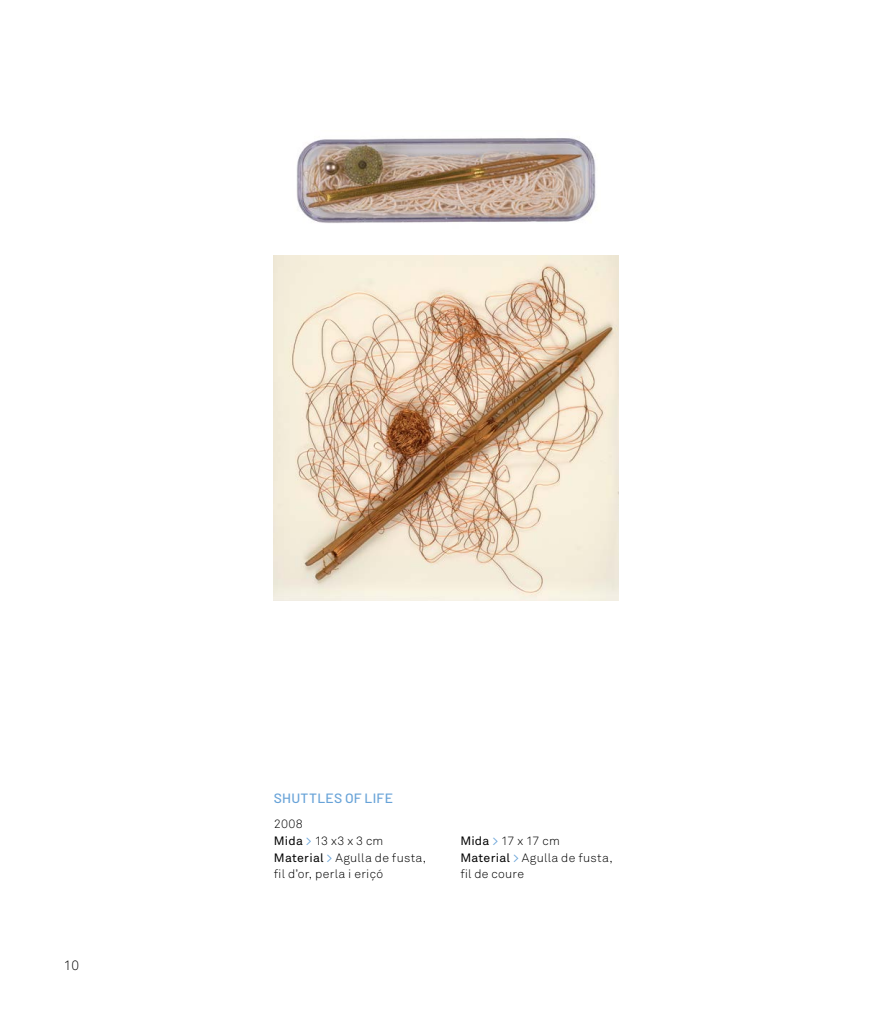
<style>
.page{position:relative;width:893px;height:1021px;background:#fff}
.page>*{position:absolute;margin:0;border:0;box-sizing:border-box;transform-origin:0 0}
.t1{font:500 13.5px "Barlow";letter-spacing:.02em;color:#68a3d8}
.t2{font:300 13.5px "Akkurat";color:#000}
.t3{font:300 12px/16.8px "Akkurat";letter-spacing:.02em;color:#000}
.s1{font-weight:400}
.s2{font-weight:400;color:#68a3d8}
</style>
<div class="page">
<img style="left:296px;top:138px;width:300px;height:85px">
<img style="left:274px;top:255px;width:345px;height:345px">
<p class="t2" style="left:64px;top:957px;width:17px">10</p>
<p class="t1" style="left:274px;top:789px;width:121px">SHUTTLES OF LIFE</p>
<p class="t3" style="left:274px;top:815px;width:154px">2008<br><span class="s1">Mida</span> <span class="s2">&gt;</span> 13 x3 x 3 cm<br><span class="s1">Material</span> <span class="s2">&gt;</span> Agulla de fusta, fil d’or, perla i eriçó</p>
<p class="t3" style="left:460px;top:832px;width:154px"><span class="s1">Mida</span> <span class="s2">&gt;</span> 17 x 17 cm<br><span class="s1">Material</span> <span class="s2">&gt;</span> Agulla de fusta, fil de coure</p>
</div>
